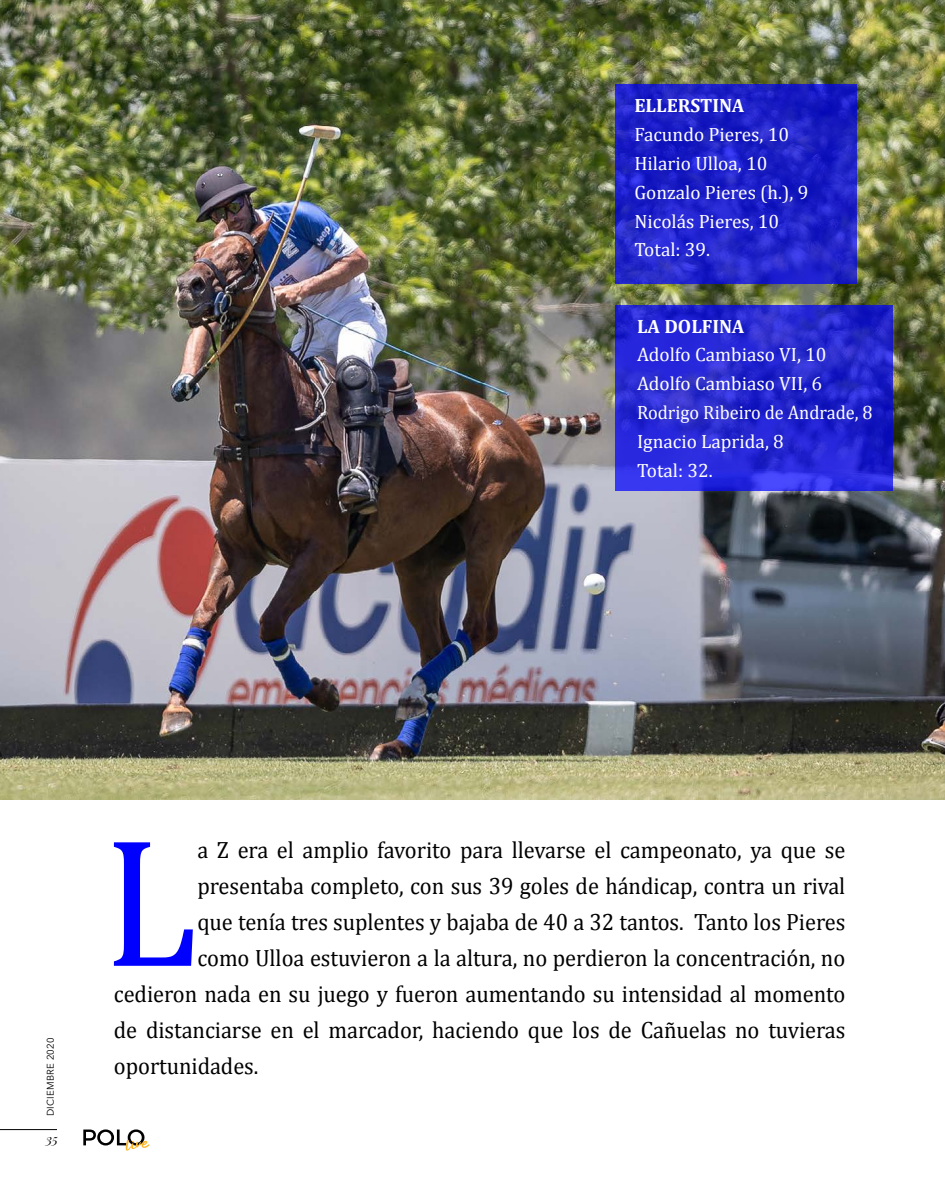
<style>
.page{position:relative;width:945px;height:1182px;background:#fff}
.page>*{position:absolute;margin:0;border:0;box-sizing:border-box;transform-origin:0 0}
.t1{font:185.06px "Cambria";color:#00f;scale:.95 1}
.t2{font:23.62px "Cambria";letter-spacing:-.005em;color:#000;scale:.95 1}
.t3{font:19.25px/28.9px "Cambria";color:#fff}
.t4{font:700 19.25px "Cambria";color:#fff}
.t5{font:italic 13.12px "Playfair Display";color:#000;scale:.95 1}
.t6{font:9.62px "Avenir Next LT Pro";letter-spacing:.025em;color:#000}
</style>
<div class="page">
<img style="left:0;top:0;width:945px;height:799px">
<svg style="left:615px;top:84px;width:242px;height:200px;background:#1e21c8"></svg>
<svg style="left:615px;top:305px;width:277px;height:186px;background:#2627d3"></svg>
<hr style="left:0;top:1129px;width:57px;height:1px;background:#000">
<svg style="left:83px;top:1129px;width:66px;height:21px"></svg>
<p class="t4" style="left:634px;top:92px;width:111px">ELLERSTINA</p>
<p class="t3" style="left:634px;top:120px;width:175px">Facundo Pieres, 10<br>Hilario Ulloa, 10<br>Gonzalo Pieres (h.), 9<br>Nicolás Pieres, 10<br>Total: 39.</p>
<p class="t4" style="left:637px;top:312px;width:109px">LA DOLFINA</p>
<p class="t3" style="left:637px;top:340px;width:237px">Adolfo Cambiaso VI, 10<br>Adolfo Cambiaso VII, 6<br>Rodrigo Ribeiro de Andrade, 8<br>Ignacio Laprida, 8<br>Total: 32.</p>
<p class="t6" style="left:45px;top:1116px;width:80px;rotate:-90deg">DICIEMBRE 2020</p>
<p class="t5" style="left:46px;top:1128px;width:14px">35</p>
<h1 class="t1" style="left:104px;top:793px;width:101px">L</h1>
<p class="t2" style="left:197px;top:836px;width:684px">a Z era el amplio favorito para llevarse el campeonato, ya que se</p>
<p class="t2" style="left:197px;top:871px;width:684px">presentaba completo, con sus 39 goles de hándicap, contra un rival</p>
<p class="t2" style="left:197px;top:907px;width:684px">que tenía tres suplentes y bajaba de 40 a 32 tantos. Tanto los Pieres</p>
<p class="t2" style="left:197px;top:943px;width:684px">como Ulloa estuvieron a la altura, no perdieron la concentración, no</p>
<p class="t2" style="left:114px;top:979px;width:772px">cedieron nada en su juego y fueron aumentando su intensidad al momento</p>
<p class="t2" style="left:114px;top:1015px;width:772px">de distanciarse en el marcador, haciendo que los de Cañuelas no tuvieras</p>
<p class="t2" style="left:114px;top:1051px;width:154px">oportunidades.</p>
</div>
